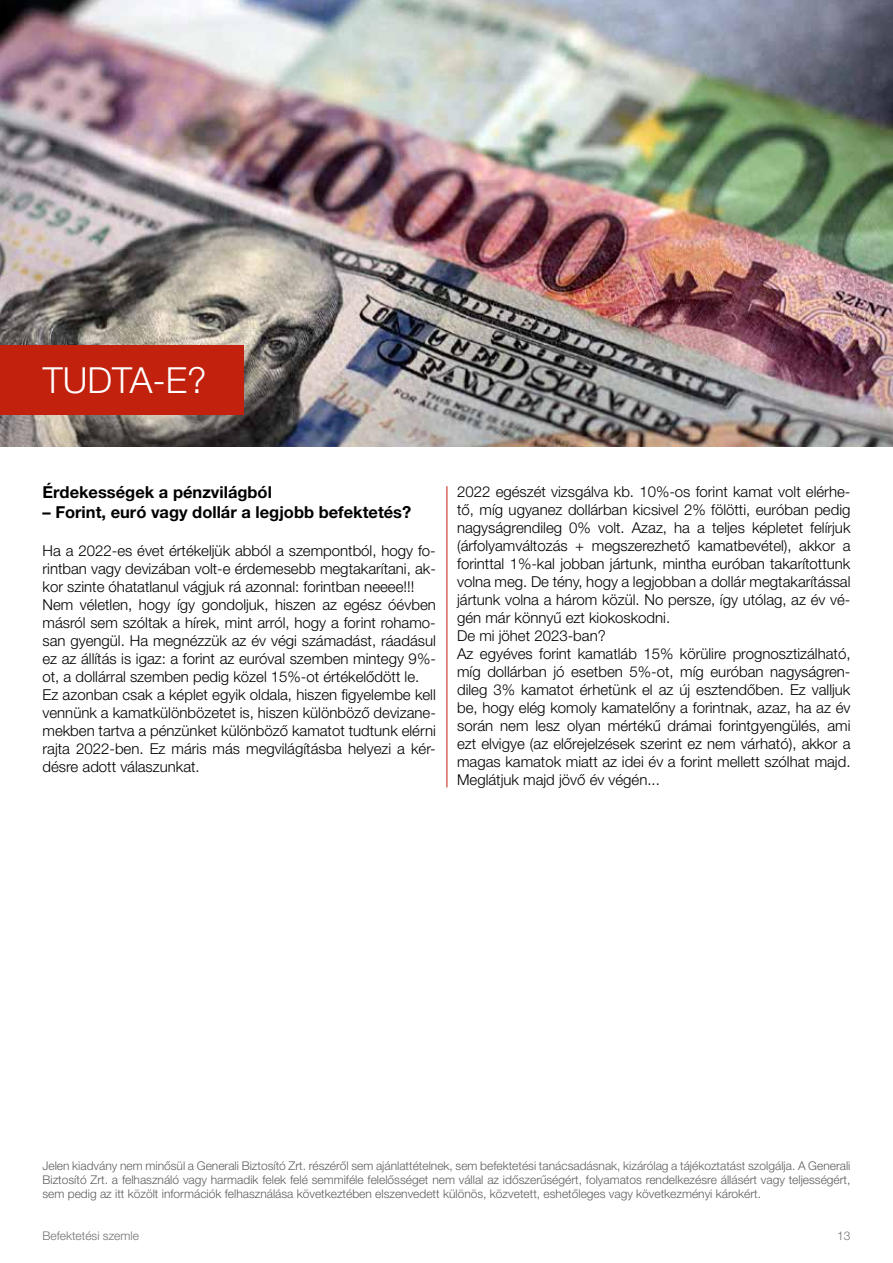
<style>
.page{position:relative;width:893px;height:1263px;background:#fff}
.page>*{position:absolute;margin:0;border:0;box-sizing:border-box;transform-origin:0 0}
.t1{font:300 36px "Helvetica Neue LT Pro";color:#fff}
.t2{font:700 16.5px "Helvetica Neue LT Pro";color:#000}
.t3{font:300 15px/18px "Helvetica Neue LT Pro";color:#000}
.t4{font:300 12px/14.4px "Helvetica Neue LT Pro";color:#5f5e5e;text-align:justify}
.t5{font:300 12px "Helvetica Neue LT Pro";color:#707173}
</style>
<div class="page">
<img style="left:0;top:0;width:893px;height:446px">
<hr style="left:447px;top:486px;width:1px;height:301px;background:#c1210d">
<div style="left:0;top:345px;width:243px;height:70px;background:#c1210d"></div>
<h1 class="t1" style="left:43px;top:358px;width:165px">TUDTA-E?</h1>
<p class="t2" style="left:43px;top:482px;width:231px">Érdekességek a pénzvilágból</p>
<p class="t2" style="left:43px;top:502px;width:370px">– Forint, euró vagy dollár a legjobb befektetés?</p>
<p class="t3" style="left:43px;top:541px;width:395px">Ha a 2022-es évet értékeljük abból a szempontból, hogy fo&shy;rintban vagy devizában volt-e érdemesebb megtakarítani, ak&shy;kor szinte óhatatlanul vágjuk rá azonnal: forintban neeee!!!<br>Nem véletlen, hogy így gondoljuk, hiszen az egész óévben másról sem szóltak a hírek, mint arról, hogy a forint rohamo&shy;san gyengül. Ha megnézzük az év végi számadást, ráadásul ez az állítás is igaz: a forint az euróval szemben mintegy 9%- ot, a dollárral szemben pedig közel 15%-ot értékelődött le.<br>Ez azonban csak a képlet egyik oldala, hiszen figyelembe kell vennünk a kamatkülönbözetet is, hiszen különböző devizane&shy;mekben tartva a pénzünket különböző kamatot tudtunk elérni rajta 2022-ben. Ez máris más megvilágításba helyezi a kér&shy;désre adott válaszunkat.</p>
<p class="t3" style="left:457px;top:482px;width:395px">2022 egészét vizsgálva kb. 10%-os forint kamat volt elérhe&shy;tő, míg ugyanez dollárban kicsivel 2% fölötti, euróban pedig nagyságrendileg 0% volt. Azaz, ha a teljes képletet felírjuk (árfolyamváltozás + megszerezhető kamatbevétel), akkor a forinttal 1%-kal jobban jártunk, mintha euróban takarítottunk volna meg. De tény, hogy a legjobban a dollár megtakarítással jártunk volna a három közül. No persze, így utólag, az év vé&shy;gén már könnyű ezt kiokoskodni.<br>De mi jöhet 2023-ban?<br>Az egyéves forint kamatláb 15% körülire prognosztizálható, míg dollárban jó esetben 5%-ot, míg euróban nagyságren&shy;dileg 3% kamatot érhetünk el az új esztendőben. Ez valljuk be, hogy elég komoly kamatelőny a forintnak, azaz, ha az év során nem lesz olyan mértékű drámai forintgyengülés, ami ezt elvigye (az előrejelzések szerint ez nem várható), akkor a magas kamatok miatt az idei év a forint mellett szólhat majd.<br>Meglátjuk majd jövő év végén...</p>
<p class="t4" style="left:43px;top:1158px;width:809px">Jelen kiadvány nem minősül a Generali Biztosító Zrt. részéről sem ajánlattételnek, sem befektetési tanácsadásnak, kizárólag a tájékoztatást szolgálja. A Generali Biztosító Zrt. a felhasználó vagy harmadik felek felé semmiféle felelősséget nem vállal az időszerűségért, folyamatos rendelkezésre állásért vagy teljességért, sem pedig az itt közölt információk felhasználása következtében elszenvedett különös, közvetett, eshetőleges vagy következményi károkért.</p>
<p class="t5" style="left:43px;top:1228px;width:98px">Befektetési szemle</p>
<p class="t5" style="left:837px;top:1228px;width:15px">13</p>
</div>
